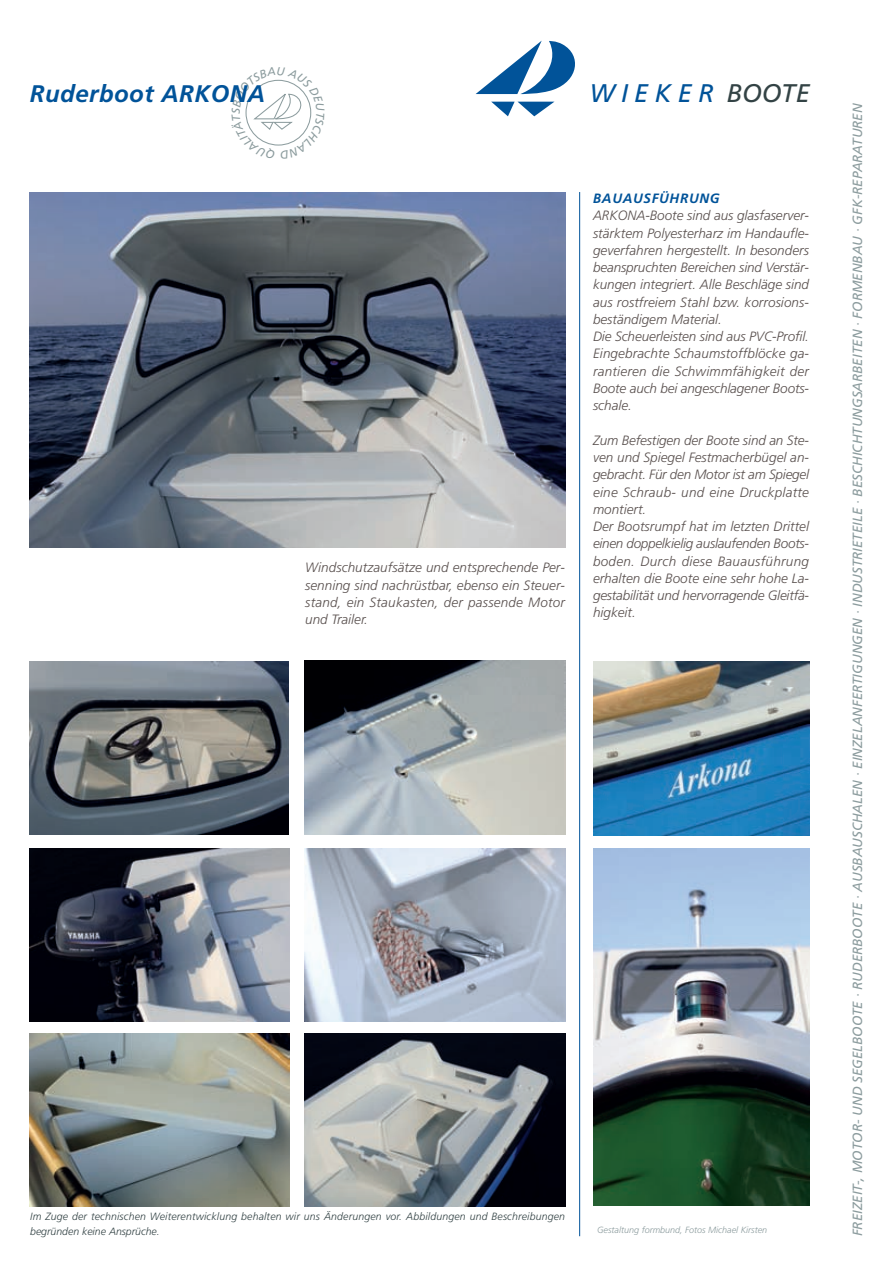
<style>
.page{position:relative;width:893px;height:1264px;background:#fff}
.page>*{position:absolute;margin:0;border:0;box-sizing:border-box;transform-origin:0 0}
.t1{font:italic 25.5px "Frutiger";letter-spacing:.24em;color:#015399}
.t2{font:italic 700 24px "Frutiger";letter-spacing:.02em;color:#015399}
.t3{font:italic 300 13.5px/17.2px "Frutiger";color:#59504e}
.t4{font:italic 700 13.5px "Frutiger";letter-spacing:.05em;color:#015399}
.t5{font:italic 13.35px "Frutiger";color:#8c9c9e}
.t6{font:italic 300 10.5px/14.2px "Frutiger";letter-spacing:.015em;color:#334345}
.t7{font:italic 300 9px "Frutiger";color:#8c9c9e}
.s1{color:#334345}
</style>
<div class="page">
<img style="left:305px;top:848px;width:260px;height:173px">
<svg style="left:476px;top:41px;width:99px;height:54px"></svg>
<svg style="left:491px;top:102px;width:63px;height:14px"></svg>
<hr style="left:579px;top:192px;width:1px;height:1044px;background:#015399">
<img style="left:593px;top:661px;width:216px;height:174px">
<img style="left:593px;top:848px;width:216px;height:357px">
<img style="left:30px;top:192px;width:535px;height:355px">
<img style="left:30px;top:662px;width:259px;height:172px">
<img style="left:30px;top:848px;width:259px;height:173px">
<img style="left:304px;top:661px;width:261px;height:173px">
<img style="left:305px;top:1033px;width:260px;height:173px">
<img style="left:30px;top:1033px;width:259px;height:173px">
<svg style="left:245px;top:79px;width:67px;height:67px"></svg>
<h2 class="t2" style="left:30px;top:84px;width:237px">Ruderboot ARKONA</h2>
<h1 class="t1" style="left:589px;top:83px;width:222px">WIEKER <span class="s1">BOOTE</span></h1>
<p class="t3" style="left:305px;top:560px;width:261px;text-align:justify">Windschutzaufsätze und entsprechende Per&shy;senning sind nachrüstbar, ebenso ein Steuer&shy;stand, ein Staukasten, der passende Motor und Trailer.</p>
<p class="t4" style="left:593px;top:193px;width:128px">BAUAUSFÜHRUNG</p>
<p class="t3" style="left:593px;top:208px;width:218px">ARKONA-Boote sind aus glasfaserver&shy;stärktem Polyesterharz im Handaufle&shy;geverfahren hergestellt. In besonders beanspruchten Bereichen sind Verstär&shy;kungen integriert. Alle Beschläge sind aus rostfreiem Stahl bzw. korrosions&shy;beständigem Material.<br>Die Scheuerleisten sind aus PVC-Profil.<br>Eingebrachte Schaumstoffblöcke ga&shy;rantieren die Schwimmfähigkeit der Boote auch bei angeschlagener Boots&shy;schale.</p>
<p class="t3" style="left:593px;top:432px;width:218px">Zum Befestigen der Boote sind an Ste&shy;ven und Spiegel Festmacherbügel an&shy;gebracht. Für den Motor ist am Spiegel eine Schraub- und eine Druckplatte montiert.<br>Der Bootsrumpf hat im letzten Drittel einen doppelkielig auslaufenden Boots&shy;boden. Durch diese Bauausführung erhalten die Boote eine sehr hohe La&shy;gestabilität und hervorragende Gleitfä&shy;higkeit.</p>
<p class="t6" style="left:30px;top:1210px;width:536px">Im Zuge der technischen Weiterentwicklung behalten wir uns Änderungen vor. Abbildungen und Beschreibungen begründen keine Ansprüche.</p>
<p class="t7" style="left:597px;top:1226px;width:172px">Gestaltung formbund, Fotos Michael Kirsten</p>
<p class="t5" style="left:852px;top:1236px;width:1134px;rotate:-90deg">FREIZEIT-, MOTOR- UND SEGELBOOTE · RUDERBOOTE · AUSBAUSCHALEN · EINZELANFERTIGUNGEN · INDUSTRIETEILE · BESCHICHTUNGSARBEITEN · FORMENBAU · GFK-REPARATUREN</p>
</div>
